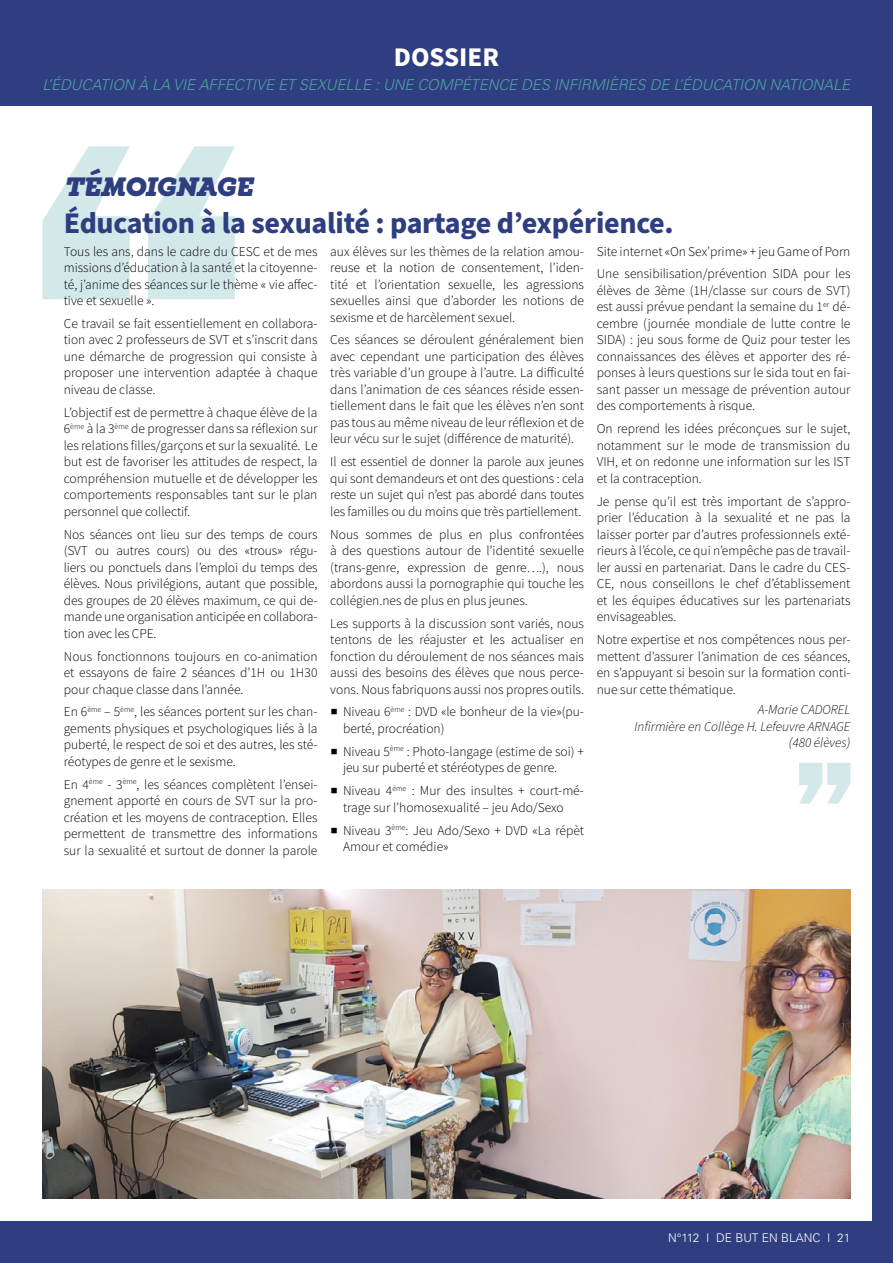
<style>
.page{position:relative;width:893px;height:1263px;background:#2e3e80}
.page>*{position:absolute;margin:0;border:0;box-sizing:border-box;transform-origin:0 0}
.t1{font:700 30px "Source Sans Pro";letter-spacing:-.01em;color:#2e3e80}
.t2{font:italic 900 27px "Winden Alt";letter-spacing:-.04em;color:#2e3e80}
.t3{font:700 27px "Source Sans Pro";color:#fff}
.t4{font:italic 300 15px "Univers LT Pro 45";letter-spacing:-.01em;color:#50a1a1}
.t5{font:300 13.5px/16.5px "Source Sans Pro";color:#000;text-align:justify}
.t6{font:italic 300 13.5px/16.5px "Source Sans Pro";color:#000;text-align:right}
.t7{font:300 12px "Univers LT Pro 45";color:#fff}
.s1{font-weight:200}
</style>
<div class="page">
<div style="left:0;top:106px;width:872px;height:1114px;background:#fff"></div>
<svg style="left:43px;top:146px;width:192px;height:153px"></svg>
<img style="left:43px;top:890px;width:807px;height:309px">
<svg style="left:799px;top:763px;width:51px;height:41px"></svg>
<h2 class="t3" style="left:394px;top:38px;width:107px">DOSSIER</h2>
<p class="t4" style="left:43px;top:75px;width:809px">L’ÉDUCATION À LA VIE AFFECTIVE ET SEXUELLE : UNE COMPÉTENCE DES INFIRMIÈRES DE L’ÉDUCATION NATIONALE</p>
<h2 class="t2" style="left:64px;top:168px;width:191px">TÉMOIGNAGE</h2>
<h1 class="t1" style="left:64px;top:202px;width:611px">Éducation à la sexualité : partage d’expérience.</h1>
<p class="t5" style="left:64px;top:243px;width:255px">Tous les ans, dans le cadre du CESC et de mes missions d’éducation à la santé et la citoyenne&shy;té, j’anime des séances sur le thème « vie affec&shy;tive et sexuelle ».</p>
<p class="t5" style="left:64px;top:315px;width:255px">Ce travail se fait essentiellement en collabora&shy;tion avec 2 professeurs de SVT et s’inscrit dans une démarche de progression qui consiste à proposer une intervention adaptée à chaque niveau de classe.</p>
<p class="t5" style="left:64px;top:404px;width:255px">L’objectif est de permettre à chaque élève de la 6<sup>ème</sup> à la 3<sup>ème</sup> de progresser dans sa réflexion sur les relations filles/garçons et sur la sexualité. Le but est de favoriser les attitudes de respect, la compréhension mutuelle et de développer les comportements responsables tant sur le plan personnel que collectif.</p>
<p class="t5" style="left:64px;top:526px;width:255px">Nos séances ont lieu sur des temps de cours (SVT ou autres cours) ou des «trous» régu&shy;liers ou ponctuels dans l’emploi du temps des élèves. Nous privilégions, autant que possible, des groupes de 20 élèves maximum, ce qui de&shy;mande une organisation anticipée en collabora&shy;tion avec les CPE.</p>
<p class="t5" style="left:64px;top:648px;width:255px">Nous fonctionnons toujours en co-animation et essayons de faire 2 séances d’1H ou 1H30 pour chaque classe dans l’année.</p>
<p class="t5" style="left:64px;top:704px;width:255px">En 6<sup>ème</sup> – 5<sup>ème</sup>, les séances portent sur les chan&shy;gements physiques et psychologiques liés à la puberté, le respect de soi et des autres, les sté&shy;réotypes de genre et le sexisme.</p>
<p class="t5" style="left:64px;top:776px;width:255px">En 4<sup>ème</sup> - 3<sup>ème</sup>, les séances complètent l’ensei&shy;gnement apporté en cours de SVT sur la pro&shy;création et les moyens de contraception. Elles permettent de transmettre des informations sur la sexualité et surtout de donner la parole</p>
<p class="t5" style="left:330px;top:243px;width:255px">aux élèves sur les thèmes de la relation amou&shy;reuse et la notion de consentement, l’iden&shy;tité et l’orientation sexuelle, les agressions sexuelles ainsi que d’aborder les notions de sexisme et de harcèlement sexuel.</p>
<p class="t5" style="left:330px;top:332px;width:255px">Ces séances se déroulent généralement bien avec cependant une participation des élèves très variable d’un groupe à l’autre. La difficulté dans l’animation de ces séances réside essen&shy;tiellement dans le fait que les élèves n’en sont pas tous au même niveau de leur réflexion et de leur vécu sur le sujet (différence de maturité).</p>
<p class="t5" style="left:330px;top:454px;width:255px">Il est essentiel de donner la parole aux jeunes qui sont demandeurs et ont des questions : cela reste un sujet qui n’est pas abordé dans toutes les familles ou du moins que très partiellement.</p>
<p class="t5" style="left:330px;top:526px;width:255px">Nous sommes de plus en plus confrontées à des questions autour de l’identité sexuelle (trans-genre, expression de genre….), nous abordons aussi la pornographie qui touche les collégien.nes de plus en plus jeunes.</p>
<p class="t5" style="left:330px;top:615px;width:255px">Les supports à la discussion sont variés, nous tentons de les réajuster et les actualiser en fonction du déroulement de nos séances mais aussi des besoins des élèves que nous perce&shy;vons. Nous fabriquons aussi nos propres outils.</p>
<p class="t5" style="left:343px;top:704px;width:242px;text-indent:-13px"><span class="s1">■</span> Niveau 6<sup>ème</sup> : DVD «le bonheur de la vie»(pu&shy;berté, procréation)</p>
<p class="t5" style="left:343px;top:743px;width:242px;text-indent:-13px"><span class="s1">■</span> Niveau 5<sup>ème</sup> : Photo-langage (estime de soi) + jeu sur puberté et stéréotypes de genre.</p>
<p class="t5" style="left:330px;top:782px;width:255px;text-align:center"><span class="s1">■</span> Niveau 4<sup>ème</sup> : Mur des insultes + court-mé&shy;trage sur l’homosexualité – jeu Ado/Sexo</p>
<p class="t5" style="left:343px;top:822px;width:242px;text-indent:-13px"><span class="s1">■</span> Niveau 3<sup>ème</sup>: Jeu Ado/Sexo + DVD «La répèt<br>Amour et comédie»</p>
<p class="t5" style="left:597px;top:240px;width:255px;line-height:23px">Site internet «On Sex’prime» + jeu Game of Porn<br>Une sensibilisation/prévention SIDA pour les</p>
<p class="t5" style="left:597px;top:282px;width:255px">élèves de 3ème (1H/classe sur cours de SVT) est aussi prévue pendant la semaine du 1<sup>er</sup> dé&shy;cembre (journée mondiale de lutte contre le SIDA) : jeu sous forme de Quiz pour tester les connaissances des élèves et apporter des ré&shy;ponses à leurs questions sur le sida tout en fai&shy;sant passer un message de prévention autour des comportements à risque.</p>
<p class="t5" style="left:597px;top:421px;width:255px">On reprend les idées préconçues sur le sujet, notamment sur le mode de transmission du VIH, et on redonne une information sur les IST et la contraception.</p>
<p class="t5" style="left:597px;top:493px;width:255px">Je pense qu’il est très important de s’appro&shy;prier l’éducation à la sexualité et ne pas la laisser porter par d’autres professionnels exté&shy;rieurs à l’école, ce qui n’empêche pas de travail&shy;ler aussi en partenariat. Dans le cadre du CES-CE, nous conseillons le chef d’établissement et les équipes éducatives sur les partenariats envisageables.</p>
<p class="t5" style="left:597px;top:631px;width:255px">Notre expertise et nos compétences nous per&shy;mettent d’assurer l’animation de ces séances, en s’appuyant si besoin sur la formation conti&shy;nue sur cette thématique.</p>
<p class="t6" style="left:635px;top:702px;width:217px">A-Marie CADOREL<br>Infirmière en Collège H. Lefeuvre ARNAGE (480 élèves)</p>
<p class="t7" style="left:668px;top:1229px;width:184px">N°112 I DE BUT EN BLANC I 21</p>
</div>
